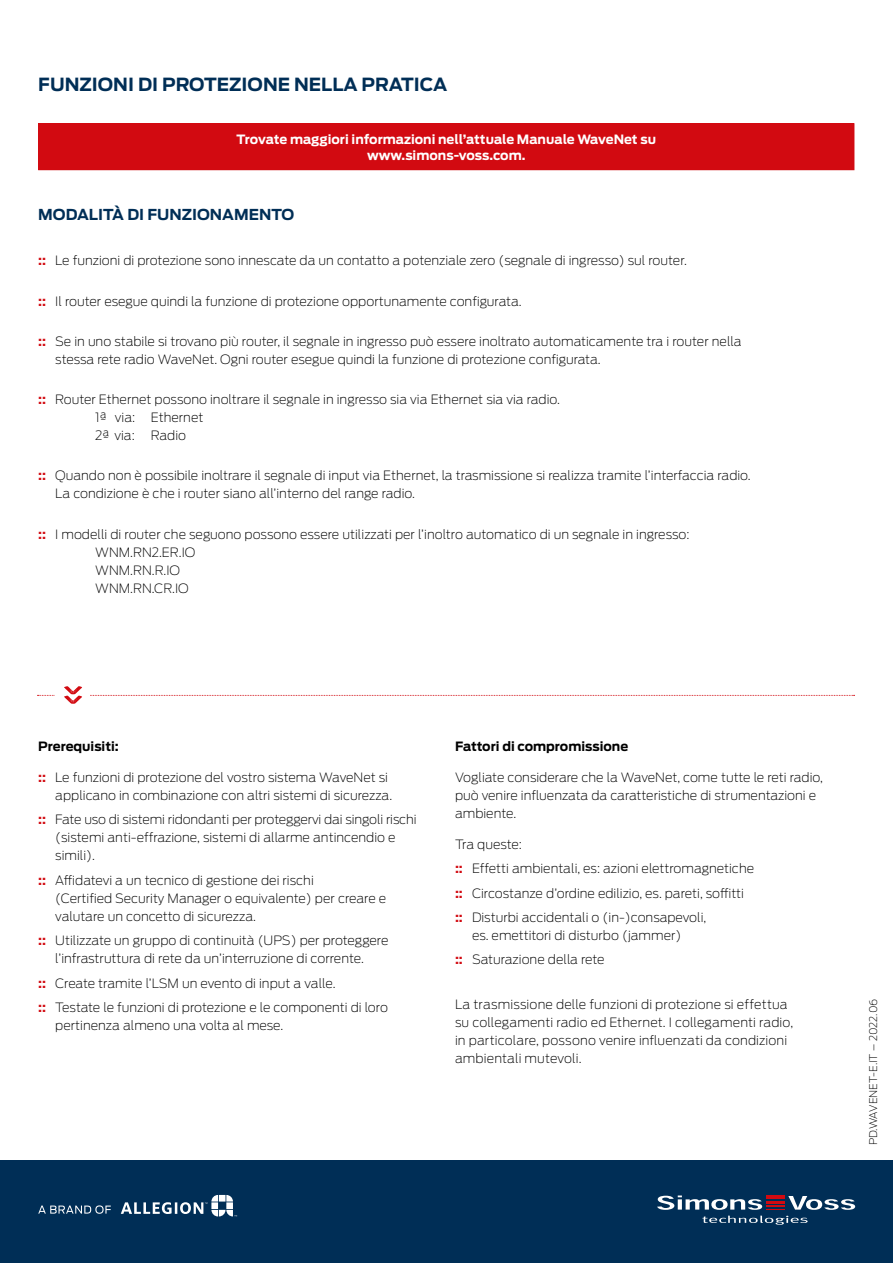
<style>
.page{position:relative;width:893px;height:1263px;background:#fff}
.page>*{position:absolute;margin:0;border:0;box-sizing:border-box;transform-origin:0 0}
.t1{font:700 18px "Antenna";color:#002e56}
.t2{font:700 15px "Antenna";color:#002e56}
.t3{font:200 12.75px/18px "Antenna";color:#000}
.t4{font:700 12.75px/16.5px "Antenna";color:#fff;text-align:center}
.t5{font:700 12.75px "Antenna";color:#000}
.t6{font:200 10.5px "Antenna";color:#000}
.s1{font-weight:700;color:#d20a11}
</style>
<div class="page">
<svg style="left:38px;top:686px;width:817px;height:18px"></svg>
<div style="left:39px;top:124px;width:815px;height:46px;background:#d20a11"></div>
<div style="left:38px;top:123px;width:816px;height:47px;border:1px solid #d20a11"></div>
<div style="left:0;top:1161px;width:893px;height:102px;background:#002e56"></div>
<svg style="left:657px;top:1195px;width:198px;height:30px"></svg>
<svg style="left:121px;top:1195px;width:116px;height:21px"></svg>
<svg style="left:38px;top:1205px;width:73px;height:9px"></svg>
<h1 class="t1" style="left:38px;top:72px;width:410px">FUNZIONI DI PROTEZIONE NELLA PRATICA</h1>
<p class="t4" style="left:236px;top:131px;width:421px">Trovate maggiori informazioni nell’attuale Manuale WaveNet su www.simons-voss.com.</p>
<p class="t2" style="left:38px;top:204px;width:258px">MODALITÀ DI FUNZIONAMENTO</p>
<p class="t3" style="left:38px;top:251px;width:650px"><span class="s1">::</span> Le funzioni di protezione sono innescate da un contatto a potenziale zero (segnale di ingresso) sul router.</p>
<p class="t3" style="left:38px;top:292px;width:485px"><span class="s1">::</span> Il router esegue quindi la funzione di protezione opportunamente configurata.</p>
<p class="t3" style="left:55px;top:332px;width:688px;text-indent:-17px"><span class="s1">::</span> Se in uno stabile si trovano più router, il segnale in ingresso può essere inoltrato automaticamente tra i router nella stessa rete radio WaveNet. Ogni router esegue quindi la funzione di protezione configurata.</p>
<p class="t3" style="left:95px;top:390px;width:466px;text-indent:-57px"><span class="s1">::</span> Router Ethernet possono inoltrare il segnale in ingresso sia via Ethernet sia via radio.<br>1ª via: Ethernet<br>2ª via:</p>
<p class="t3" style="left:151px;top:426px;width:37px">Radio</p>
<p class="t3" style="left:55px;top:466px;width:697px;text-indent:-17px"><span class="s1">::</span> Quando non è possibile inoltrare il segnale di input via Ethernet, la trasmissione si realizza tramite l’interfaccia radio.<br>La condizione è che i router siano all’interno del range radio.</p>
<p class="t3" style="left:95px;top:525px;width:596px;text-indent:-57px"><span class="s1">::</span> I modelli di router che seguono possono essere utilizzati per l’inoltro automatico di un segnale in ingresso:<br>WNM.RN2.ER.IO<br>WNM.RN.R.IO<br>WNM.RN.CR.IO</p>
<p class="t5" style="left:38px;top:738px;width:82px">Prerequisiti:</p>
<p class="t3" style="left:55px;top:768px;width:338px;text-indent:-17px"><span class="s1">::</span> Le funzioni di protezione del vostro sistema WaveNet si applicano in combinazione con altri sistemi di sicurezza.</p>
<p class="t3" style="left:55px;top:810px;width:363px;text-indent:-17px"><span class="s1">::</span> Fate uso di sistemi ridondanti per proteggervi dai singoli rischi (sistemi anti-effrazione, sistemi di allarme antincendio e simili).</p>
<p class="t3" style="left:55px;top:871px;width:333px;text-indent:-17px"><span class="s1">::</span> Affidatevi a un tecnico di gestione dei rischi<br>(Certified Security Manager o equivalente) per creare e valutare un concetto di sicurezza.</p>
<p class="t3" style="left:38px;top:931px;width:352px;text-align:center"><span class="s1">::</span> Utilizzate un gruppo di continuità (UPS) per proteggere l’infrastruttura di rete da un’interruzione di corrente.</p>
<p class="t3" style="left:38px;top:970px;width:351px;line-height:24.5px"><span class="s1">::</span> Create tramite l’LSM un evento di input a valle.<br><span class="s1">::</span> Testate le funzioni di protezione e le componenti di loro</p>
<p class="t3" style="left:55px;top:1016px;width:230px">pertinenza almeno una volta al mese.</p>
<p class="t5" style="left:455px;top:738px;width:175px">Fattori di compromissione</p>
<p class="t3" style="left:455px;top:768px;width:370px">Vogliate considerare che la WaveNet, come tutte le reti radio, può venire influenzata da caratteristiche di strumentazioni e ambiente.</p>
<p class="t3" style="left:455px;top:831px;width:301px;line-height:24.5px">Tra queste:<br><span class="s1">::</span> Effetti ambientali, es: azioni elettromagnetiche <span class="s1">::</span> Circostanze d’ordine edilizio, es. pareti, soffitti <span class="s1">::</span> Disturbi accidentali o (in-)consapevoli,</p>
<p class="t3" style="left:455px;top:923px;width:228px;line-height:24.5px;text-indent:17px">es. emettitori di disturbo (jammer) <span class="s1">::</span> Saturazione della rete</p>
<p class="t3" style="left:455px;top:995px;width:340px">La trasmissione delle funzioni di protezione si effettua su collegamenti radio ed Ethernet. I collegamenti radio, in particolare, possono venire influenzati da condizioni ambientali mutevoli.</p>
<p class="t6" style="left:866px;top:1145px;width:148px;rotate:-90deg">PD.WAVENET-E.IT – 2022.06</p>
</div>
